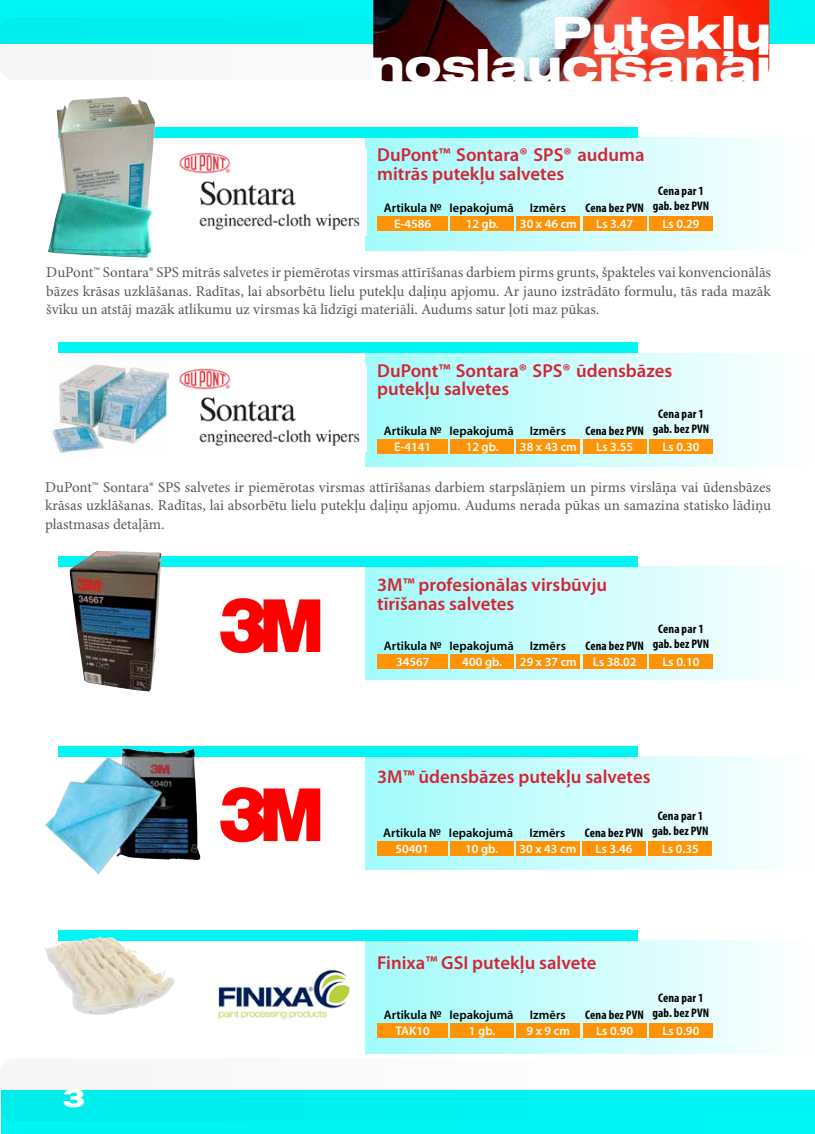
<style>
.page{position:relative;width:815px;height:1134px;background:#fff}
.page>*{position:absolute;margin:0;border:0;box-sizing:border-box;transform-origin:0 0}
.t1{font:800 expanded 45px/32.5px "Helvetica Neue LT Pro";color:#fff;text-align:right}
.t2{font:800 expanded 25px "Helvetica Neue LT Pro";color:#fff}
.t3{font:600 18.75px/18.8px "Myriad Pro";color:#d42535}
.t4{font:15px/18.8px "Minion Pro";color:#58595b;text-align:justify}
.t5{font:600 12.5px "Myriad Pro";color:#fff}
.t6{font:700 condensed 12.5px/15px "Myriad Pro";letter-spacing:.005em;color:#000;text-align:center}
.t7{font:600 12.5px "Myriad Pro";letter-spacing:.005em;color:#000}
</style>
<div class="page">
<div style="left:1px;top:0;width:814px;height:44px;background:#00f6f5"></div>
<img style="left:373px;top:0;width:396px;height:81px">
<div style="left:1px;top:1090px;width:814px;height:43px;background:#00f6f5"></div>
<svg style="left:0;top:17px;width:748px;height:63px"></svg>
<div style="left:58px;top:127px;width:580px;height:10px;background:#00f6f5"></div>
<img style="left:48px;top:96px;width:107px;height:162px">
<div style="left:366px;top:137px;width:448px;height:114px;background:linear-gradient(to right,#a2fbfb,#fefefe)"></div>
<div style="left:450px;top:217px;width:64px;height:14px;background:#ff9305"></div>
<div style="left:517px;top:217px;width:63px;height:14px;background:#ff9305"></div>
<div style="left:378px;top:217px;width:70px;height:14px;background:#ff9305"></div>
<img style="left:179px;top:150px;width:188px;height:86px">
<div style="left:299px;top:177px;width:51px;height:29px;background:#fff"></div>
<div style="left:58px;top:342px;width:580px;height:11px;background:#00f6f5"></div>
<img style="left:51px;top:364px;width:117px;height:93px">
<div style="left:366px;top:353px;width:448px;height:113px;background:linear-gradient(to right,#a3f9f5,#fefefd)"></div>
<div style="left:450px;top:440px;width:64px;height:14px;background:#ff9305"></div>
<div style="left:517px;top:440px;width:63px;height:14px;background:#ff9305"></div>
<div style="left:378px;top:440px;width:70px;height:14px;background:#ff9305"></div>
<img style="left:179px;top:365px;width:188px;height:87px">
<div style="left:299px;top:393px;width:51px;height:28px;background:#fff"></div>
<div style="left:58px;top:556px;width:580px;height:10px;background:#00f6f5"></div>
<div style="left:366px;top:566px;width:448px;height:114px;background:linear-gradient(to right,#a3f9f5,#fefefd)"></div>
<div style="left:450px;top:655px;width:64px;height:14px;background:#ff9305"></div>
<div style="left:517px;top:655px;width:63px;height:14px;background:#ff9305"></div>
<div style="left:378px;top:655px;width:70px;height:14px;background:#ff9305"></div>
<img style="left:220px;top:598px;width:100px;height:55px">
<img style="left:70px;top:551px;width:92px;height:140px">
<div style="left:58px;top:746px;width:580px;height:10px;background:#00f6f5"></div>
<div style="left:366px;top:756px;width:448px;height:114px;background:linear-gradient(to right,#a1fbfb,#fefefe)"></div>
<div style="left:450px;top:842px;width:63px;height:14px;background:#ff9305"></div>
<div style="left:516px;top:842px;width:64px;height:14px;background:#ff9305"></div>
<div style="left:377px;top:842px;width:70px;height:14px;background:#ff9305"></div>
<img style="left:220px;top:787px;width:100px;height:55px">
<img style="left:45px;top:748px;width:155px;height:127px">
<div style="left:58px;top:930px;width:580px;height:10px;background:#00f6f5"></div>
<div style="left:366px;top:940px;width:448px;height:114px;background:linear-gradient(to right,#a1fbfb,#fefefe)"></div>
<div style="left:450px;top:1024px;width:64px;height:14px;background:#ff9305"></div>
<div style="left:516px;top:1024px;width:64px;height:14px;background:#ff9305"></div>
<div style="left:378px;top:1024px;width:70px;height:14px;background:#ff9305"></div>
<img style="left:45px;top:936px;width:131px;height:79px">
<img style="left:218px;top:969px;width:132px;height:51px">
<div style="left:583px;top:217px;width:64px;height:14px;background:#ff9305"></div>
<div style="left:649px;top:217px;width:64px;height:14px;background:#ff9305"></div>
<div style="left:583px;top:440px;width:64px;height:14px;background:#ff9305"></div>
<div style="left:649px;top:440px;width:64px;height:14px;background:#ff9305"></div>
<div style="left:583px;top:655px;width:64px;height:14px;background:#ff9305"></div>
<div style="left:649px;top:655px;width:64px;height:14px;background:#ff9305"></div>
<div style="left:582px;top:842px;width:64px;height:14px;background:#ff9305"></div>
<div style="left:648px;top:842px;width:64px;height:14px;background:#ff9305"></div>
<div style="left:583px;top:1024px;width:63px;height:14px;background:#ff9305"></div>
<div style="left:649px;top:1024px;width:64px;height:14px;background:#ff9305"></div>
<h1 class="t1" style="left:370px;top:16px;width:403px">Putekļu noslaucīšanai</h1>
<p class="t3" style="left:377px;top:146px;width:269px">DuPont™ Sontara® SPS® auduma mitrās putekļu salvetes</p>
<p class="t7" style="left:384px;top:201px;width:131px">Artikula № Iepakojumā</p>
<p class="t7" style="left:530px;top:201px;width:37px">Izmērs</p>
<p class="t5" style="left:394px;top:217px;width:39px">E-4586</p>
<p class="t5" style="left:466px;top:217px;width:35px">12 gb.</p>
<p class="t5" style="left:520px;top:217px;width:58px">30 x 46 cm</p>
<p class="t6" style="left:585px;top:200px;width:60px">Cena bez PVN</p>
<p class="t5" style="left:596px;top:217px;width:39px">Ls 3.47</p>
<p class="t6" style="left:653px;top:183px;width:58px">Cena par 1 gab. bez PVN</p>
<p class="t5" style="left:662px;top:217px;width:39px">Ls 0.29</p>
<p class="t4" style="left:46px;top:263px;width:726px">DuPont™ Sontara® SPS mitrās salvetes ir piemērotas virsmas attīrīšanas darbiem pirms grunts, špakteles vai konvencionālās bāzes krāsas uzklāšanas. Radītas, lai absorbētu lielu putekļu daļiņu apjomu. Ar jauno izstrādāto formulu, tās rada mazāk švīku un atstāj mazāk atlikumu uz virsmas kā līdzīgi materiāli. Audums satur ļoti maz pūkas.</p>
<p class="t3" style="left:377px;top:361px;width:297px">DuPont™ Sontara® SPS® ūdensbāzes putekļu salvetes</p>
<p class="t7" style="left:384px;top:424px;width:131px">Artikula № Iepakojumā</p>
<p class="t7" style="left:530px;top:424px;width:37px">Izmērs</p>
<p class="t5" style="left:394px;top:440px;width:39px">E-4141</p>
<p class="t5" style="left:466px;top:440px;width:35px">12 gb.</p>
<p class="t5" style="left:520px;top:440px;width:58px">38 x 43 cm</p>
<p class="t6" style="left:585px;top:423px;width:60px">Cena bez PVN</p>
<p class="t5" style="left:596px;top:440px;width:39px">Ls 3.55</p>
<p class="t6" style="left:653px;top:406px;width:58px">Cena par 1 gab. bez PVN</p>
<p class="t5" style="left:662px;top:440px;width:39px">Ls 0.30</p>
<p class="t4" style="left:45px;top:478px;width:728px">DuPont™ Sontara® SPS salvetes ir piemērotas virsmas attīrīšanas darbiem starpslāņiem un pirms virslāņa vai ūdensbāzes krāsas uzklāšanas. Radītas, lai absorbētu lielu putekļu daļiņu apjomu. Audums nerada pūkas un samazina statisko lādiņu plastmasas detaļām.</p>
<p class="t3" style="left:377px;top:576px;width:232px">3M™ profesionālas virsbūvju tīrīšanas salvetes</p>
<p class="t7" style="left:384px;top:639px;width:131px">Artikula № Iepakojumā</p>
<p class="t7" style="left:530px;top:639px;width:37px">Izmērs</p>
<p class="t5" style="left:396px;top:655px;width:35px">34567</p>
<p class="t5" style="left:462px;top:655px;width:41px">400 gb.</p>
<p class="t5" style="left:520px;top:655px;width:58px">29 x 37 cm</p>
<p class="t6" style="left:585px;top:638px;width:60px">Cena bez PVN</p>
<p class="t5" style="left:593px;top:655px;width:45px">Ls 38.02</p>
<p class="t6" style="left:653px;top:621px;width:58px">Cena par 1 gab. bez PVN</p>
<p class="t5" style="left:662px;top:655px;width:39px">Ls 0.10</p>
<p class="t3" style="left:377px;top:768px;width:275px">3M™ ūdensbāzes putekļu salvetes</p>
<h2 class="t2" style="left:63px;top:1082px;width:24px">3</h2>
<p class="t7" style="left:383px;top:826px;width:131px">Artikula № Iepakojumā</p>
<p class="t7" style="left:529px;top:826px;width:37px">Izmērs</p>
<p class="t5" style="left:395px;top:842px;width:35px">50401</p>
<p class="t5" style="left:465px;top:842px;width:35px">10 gb.</p>
<p class="t5" style="left:519px;top:842px;width:58px">30 x 43 cm</p>
<p class="t6" style="left:585px;top:825px;width:60px">Cena bez PVN</p>
<p class="t5" style="left:596px;top:842px;width:39px">Ls 3.46</p>
<p class="t6" style="left:652px;top:808px;width:58px">Cena par 1 gab. bez PVN</p>
<p class="t5" style="left:662px;top:842px;width:39px">Ls 0.35</p>
<p class="t3" style="left:377px;top:953px;width:221px">Finixa™ GSI putekļu salvete</p>
<p class="t7" style="left:384px;top:1008px;width:131px">Artikula № Iepakojumā</p>
<p class="t7" style="left:530px;top:1008px;width:37px">Izmērs</p>
<p class="t5" style="left:395px;top:1024px;width:36px">TAK10</p>
<p class="t5" style="left:469px;top:1024px;width:28px">1 gb.</p>
<p class="t5" style="left:527px;top:1024px;width:45px">9 x 9 cm</p>
<p class="t6" style="left:585px;top:1007px;width:60px">Cena bez PVN</p>
<p class="t5" style="left:596px;top:1024px;width:39px">Ls 0.90</p>
<p class="t6" style="left:653px;top:990px;width:58px">Cena par 1 gab. bez PVN</p>
<p class="t5" style="left:662px;top:1024px;width:39px">Ls 0.90</p>
</div>
